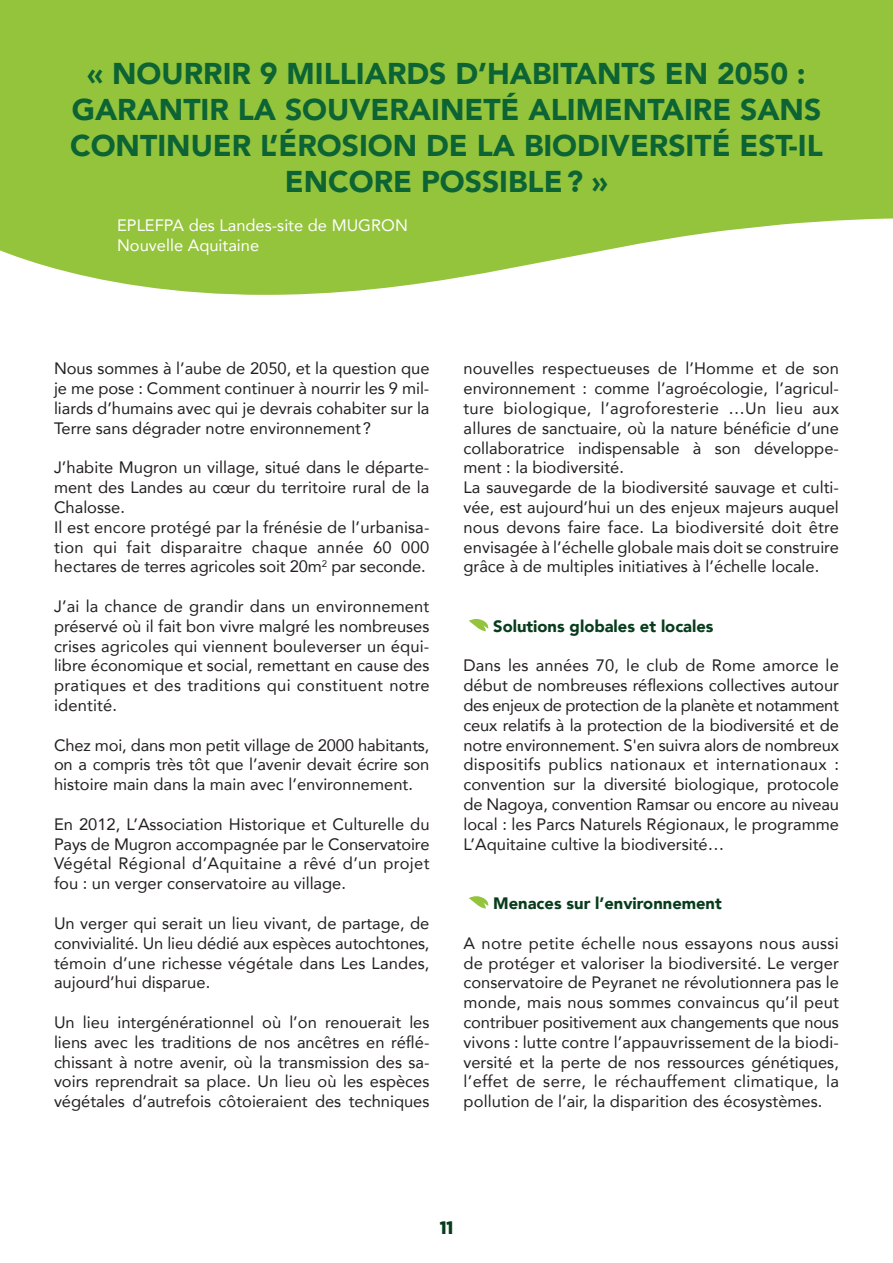
<style>
.page{position:relative;width:893px;height:1263px;background:#fff}
.page>*{position:absolute;margin:0;border:0;box-sizing:border-box;transform-origin:0 0}
.t1{font:900 30px/36px "Avenir";color:#0c6333;text-align:center}
.t2{font:900 18px "Gotham Narrow";color:#073b1d}
.t3{font:16.5px/19.8px "Avenir";color:#231f20;text-align:justify}
.t4{font:900 16.5px "Avenir";color:#083c1c}
.t5{font:16.5px/19.8px "Avenir";color:#fff}
</style>
<div class="page">
<svg style="left:0;top:0;width:893px;height:295px;fill:#94c33c"></svg>
<svg style="left:469px;top:619px;width:19px;height:12px"></svg>
<svg style="left:469px;top:896px;width:19px;height:12px"></svg>
<h1 class="t1" style="left:70px;top:55px;width:754px">« NOURRIR 9 MILLIARDS D’HABITANTS EN 2050 :<br>GARANTIR LA SOUVERAINETÉ ALIMENTAIRE SANS CONTINUER L’ÉROSION DE LA BIODIVERSITÉ EST-IL ENCORE POSSIBLE? »</h1>
<p class="t5" style="left:117px;top:215px;width:292px">EPLEFPA des Landes-site de MUGRON<br>Nouvelle Aquitaine</p>
<p class="t3" style="left:54px;top:358px;width:377px">Nous sommes à l’aube de 2050, et la question que je me pose : Comment continuer à nourrir les 9 mil&shy;liards d’humains avec qui je devrais cohabiter sur la Terre sans dégrader notre environnement ?</p>
<p class="t3" style="left:54px;top:457px;width:377px;text-align:left">J’habite Mugron un village, situé dans le départe&shy;ment des Landes au cœur du territoire rural de la Chalosse.<br>Il est encore protégé par la frénésie de l’urbanisa&shy;tion qui fait disparaitre chaque année 60 000 hectares de terres agricoles soit 20m<sup>2</sup> par seconde.</p>
<p class="t3" style="left:54px;top:596px;width:377px">J’ai la chance de grandir dans un environnement préservé où il fait bon vivre malgré les nombreuses crises agricoles qui viennent bouleverser un équi&shy;libre économique et social, remettant en cause des pratiques et des traditions qui constituent notre identité.</p>
<p class="t3" style="left:54px;top:734px;width:377px">Chez moi, dans mon petit village de 2000 habitants, on a compris très tôt que l’avenir devait écrire son histoire main dans la main avec l’environnement.</p>
<p class="t3" style="left:54px;top:814px;width:377px">En 2012, L’Association Historique et Culturelle du Pays de Mugron accompagnée par le Conservatoire Végétal Régional d’Aquitaine a rêvé d’un projet fou : un verger conservatoire au village.</p>
<p class="t3" style="left:54px;top:913px;width:377px">Un verger qui serait un lieu vivant, de partage, de convivialité. Un lieu dédié aux espèces autochtones, témoin d’une richesse végétale dans Les Landes, aujourd’hui disparue.</p>
<p class="t3" style="left:54px;top:1012px;width:377px">Un lieu intergénérationnel où l’on renouerait les liens avec les traditions de nos ancêtres en réflé&shy;chissant à notre avenir, où la transmission des sa&shy;voirs reprendrait sa place. Un lieu où les espèces végétales d’autrefois côtoieraient des techniques</p>
<p class="t3" style="left:463px;top:358px;width:377px;text-align:left">nouvelles respectueuses de l’Homme et de son environnement : comme l’agroécologie, l’agricul&shy;ture biologique, l’agroforesterie …Un lieu aux allures de sanctuaire, où la nature bénéficie d’une collaboratrice indispensable à son développe&shy;ment : la biodiversité.<br>La sauvegarde de la biodiversité sauvage et culti&shy;vée, est aujourd’hui un des enjeux majeurs auquel nous devons faire face. La biodiversité doit être envisagée à l’échelle globale mais doit se construire grâce à de multiples initiatives à l’échelle locale.</p>
<p class="t4" style="left:493px;top:612px;width:222px">Solutions globales et locales</p>
<p class="t3" style="left:463px;top:655px;width:377px">Dans les années 70, le club de Rome amorce le début de nombreuses réflexions collectives autour des enjeux de protection de la planète et notamment ceux relatifs à la protection de la biodiversité et de notre environnement. S'en suivra alors de nombreux dispositifs publics nationaux et internationaux : convention sur la diversité biologique, protocole de Nagoya, convention Ramsar ou encore au niveau local : les Parcs Naturels Régionaux, le programme L’Aquitaine cultive la biodiversité…</p>
<p class="t4" style="left:493px;top:889px;width:230px">Menaces sur l’environnement</p>
<p class="t3" style="left:463px;top:932px;width:377px">A notre petite échelle nous essayons nous aussi de protéger et valoriser la biodiversité. Le verger conservatoire de Peyranet ne révolutionnera pas le monde, mais nous sommes convaincus qu’il peut contribuer positivement aux changements que nous vivons : lutte contre l’appauvrissement de la biodi&shy;versité et la perte de nos ressources génétiques, l’effet de serre, le réchauffement climatique, la pollution de l’air, la disparition des écosystèmes.</p>
<p class="t2" style="left:440px;top:1216px;width:15px">11</p>
</div>
